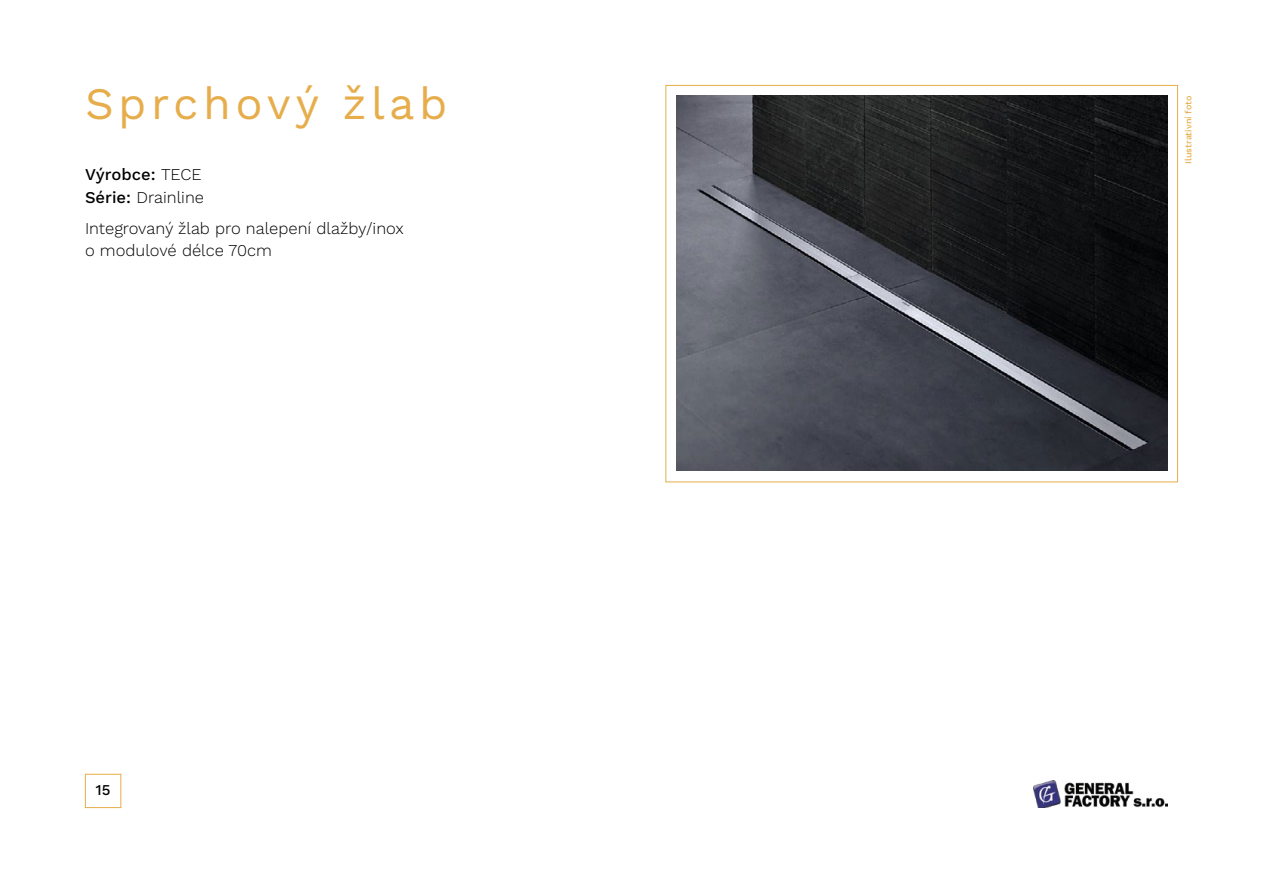
<style>
.page{position:relative;width:1263px;height:893px;background:#fff}
.page>*{position:absolute;margin:0;border:0;box-sizing:border-box;transform-origin:0 0}
.t1{font:45px "Work Sans";letter-spacing:.1em;color:#e6ad4a}
.t2{font:300 16.5px/22.5px "Work Sans";color:#000}
.t3{font:500 16.5px/22.5px "Work Sans";color:#000}
.t4{font:500 15px "Work Sans";color:#000}
.t5{font:500 9px "Work Sans";color:#e6ad4a}
.s1{font-weight:300}
</style>
<div class="page">
<div style="left:85px;top:774px;width:36px;height:34px;border:1px solid #e6ad4a"></div>
<img style="left:1033px;top:781px;width:134px;height:27px">
<img style="left:676px;top:96px;width:491px;height:375px">
<h1 class="t1" style="left:85px;top:77px;width:364px">Sprchový žlab</h1>
<p class="t3" style="left:85px;top:164px;width:121px">Výrobce: <span class="s1">TECE<br></span>Série: <span class="s1">Drainline</span></p>
<p class="t2" style="left:85px;top:217px;width:320px">Integrovaný žlab pro nalepení dlažby/inox o modulové délce 70cm</p>
<p class="t4" style="left:96px;top:781px;width:16px">15</p>
<p class="t5" style="left:1183px;top:164px;width:70px;rotate:-90deg">Ilustrativní foto</p>
</div>
